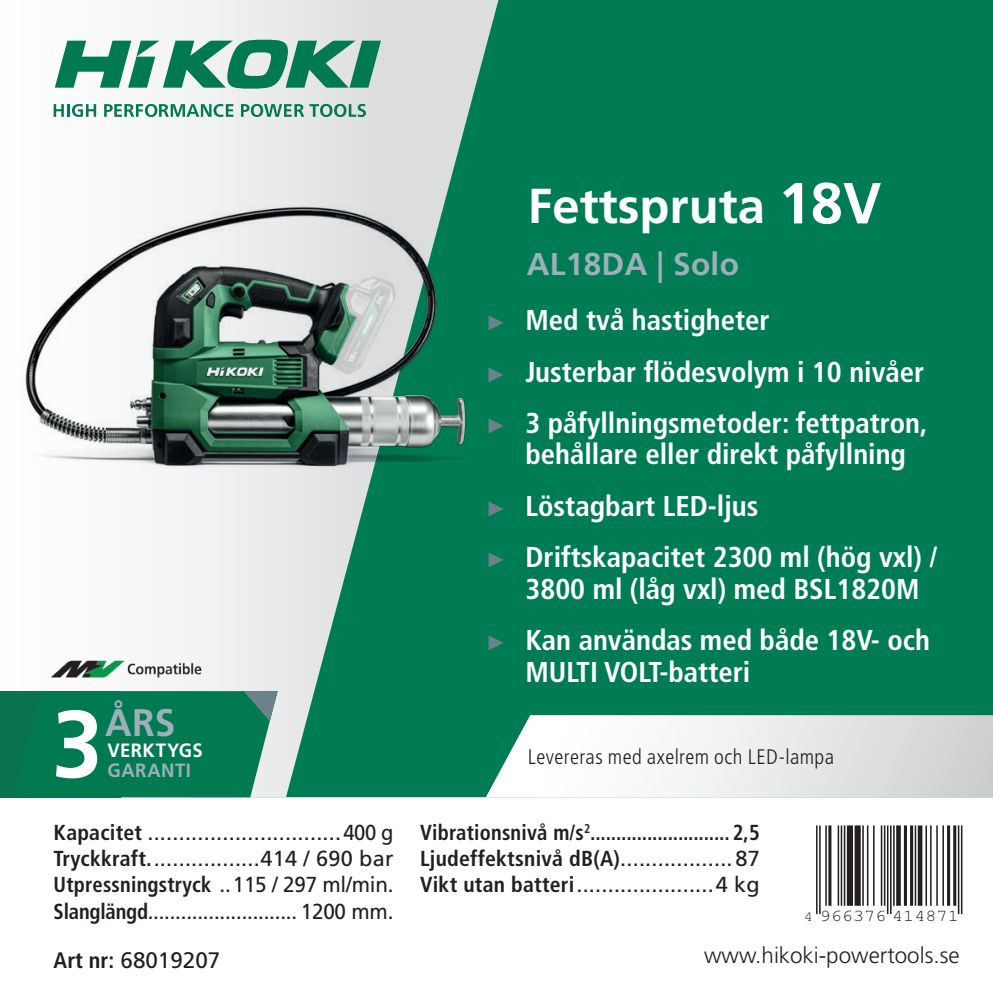
<style>
.page{position:relative;width:993px;height:993px;background:#fff}
.page>*{position:absolute;margin:0;border:0;box-sizing:border-box;transform-origin:0 0}
.t1{font:700 94.85px "Frutiger LT Std";color:#fff;scale:.96 1}
.t2{font:700 49px "Frutiger LT Std";color:#fff}
.t3{font:700 38.5px "Frutiger LT Std";color:#9dafb8;scale:.96 1}
.t4{font:700 38.5px "Frutiger LT Std";color:#9dafb8}
.t5{font:700 31.5px "Frutiger LT Pro";letter-spacing:.01em;color:#9dafb8}
.t6{font:700 condensed 28.7px/51.4px "Frutiger LT Std";color:#fff}
.t7{font:300 22.4px "Frutiger LT Pro";color:#231f20}
.t8{font:22.4px "Frutiger LT Pro";color:#231f20}
.t9{font:21.7px/26.2px "Frutiger LT Std";color:#231f20;text-align:justify}
.t10{font:700 condensed 21.7px/26.2px "Frutiger LT Std";letter-spacing:.01em;color:#231f20;text-align:justify;scale:.95 1}
.t11{font:300 condensed 21px "Frutiger LT Std";letter-spacing:.02em;color:#231f20}
.t12{font:700 19.25px "Frutiger LT Std";letter-spacing:.025em;color:#fff;scale:.96 1}
.t13{font:700 19.25px "Frutiger LT Std";letter-spacing:.025em;color:#fff}
.t14{font:700 19.25px "Frutiger LT Std";letter-spacing:.03em;color:#9dafb8;scale:.96 1}
.t15{font:700 19.25px "Frutiger LT Std";letter-spacing:.03em;color:#9dafb8}
.t16{font:16.45px "Helvetica";color:#231f20;scale:1.11 1}
.s1{font-size:57.75px}
.s2{font-family:"Arial";font-weight:400;font-stretch:normal;font-size:21px;color:#6c818c}
.s3{font-weight:700;font-stretch:condensed}
.s4{font-weight:400;font-stretch:normal}
.s5{font-size:14px}
.s6{font-family:"Frutiger LT Std";font-weight:700;font-stretch:condensed}
</style>
<div class="page">
<div style="left:506px;top:0;width:486px;height:715px;background:#007c54"></div>
<svg style="left:50px;top:0;width:456px;height:797px"></svg>
<svg style="left:485px;top:715px;width:507px;height:82px"></svg>
<svg style="left:54px;top:104px;width:42px;height:13px"></svg>
<svg style="left:104px;top:104px;width:129px;height:13px"></svg>
<svg style="left:241px;top:104px;width:125px;height:13px;background:#82b7a6"></svg>
<svg style="left:55px;top:40px;width:326px;height:49px"></svg>
<hr style="left:815px;top:825px;width:2px;height:88px;background:#231f20">
<hr style="left:818px;top:825px;width:2px;height:88px;background:#231f20">
<hr style="left:825px;top:825px;width:1px;height:80px;background:#231f20">
<hr style="left:828px;top:825px;width:3px;height:80px;background:#231f20">
<hr style="left:837px;top:825px;width:1px;height:80px;background:#231f20">
<hr style="left:840px;top:825px;width:1px;height:80px;background:#231f20">
<hr style="left:843px;top:825px;width:2px;height:80px;background:#231f20">
<div style="left:846px;top:825px;width:6px;height:80px;background:#231f20"></div>
<div style="left:854px;top:825px;width:6px;height:80px;background:#231f20"></div>
<hr style="left:862px;top:825px;width:1px;height:80px;background:#231f20">
<hr style="left:866px;top:825px;width:2px;height:80px;background:#231f20">
<hr style="left:872px;top:825px;width:2px;height:80px;background:#231f20">
<hr style="left:880px;top:825px;width:2px;height:80px;background:#231f20">
<hr style="left:883px;top:825px;width:2px;height:80px;background:#231f20">
<hr style="left:886px;top:825px;width:2px;height:88px;background:#231f20">
<hr style="left:889px;top:825px;width:2px;height:88px;background:#231f20">
<hr style="left:892px;top:825px;width:2px;height:80px;background:#231f20">
<svg style="left:896px;top:825px;width:4px;height:80px"></svg>
<hr style="left:903px;top:825px;width:3px;height:80px;background:#231f20">
<hr style="left:909px;top:825px;width:3px;height:80px;background:#231f20">
<hr style="left:914px;top:825px;width:1px;height:80px;background:#231f20">
<svg style="left:917px;top:825px;width:4px;height:80px"></svg>
<hr style="left:925px;top:825px;width:1px;height:80px;background:#231f20">
<hr style="left:929px;top:825px;width:2px;height:80px;background:#231f20">
<hr style="left:935px;top:825px;width:2px;height:80px;background:#231f20">
<hr style="left:942px;top:825px;width:1px;height:80px;background:#231f20">
<hr style="left:946px;top:825px;width:3px;height:80px;background:#231f20">
<hr style="left:952px;top:825px;width:3px;height:80px;background:#231f20">
<hr style="left:957px;top:825px;width:2px;height:88px;background:#231f20">
<hr style="left:960px;top:825px;width:2px;height:88px;background:#231f20">
<img style="left:50px;top:660px;width:151px;height:17px">
<img style="left:24px;top:149px;width:484px;height:450px">
<img style="left:26px;top:207px;width:311px;height:257px">
<div style="left:0;top:691px;width:121px;height:106px;background:#017951"></div>
<svg style="left:121px;top:691px;width:156px;height:106px;background:#15815e"></svg>
<h2 class="t2" style="left:527px;top:177px;width:355px">Fettspruta <span class="s1">18V</span></h2>
<p class="t5" style="left:526px;top:245px;width:214px">AL18DA | Solo</p>
<h3 class="t3" style="left:105px;top:700px;width:74px">ÅRS</h3>
<h3 class="t4" style="left:99px;top:700px;width:53px">ÅR</h3>
<h1 class="t1" style="left:52px;top:688px;width:54px">3</h1>
<p class="t13" style="left:101px;top:739px;width:91px">VERKTYG</p>
<p class="t15" style="left:101px;top:759px;width:83px">GARANT</p>
<p class="t12" style="left:107px;top:739px;width:101px">VERKTYGS</p>
<p class="t14" style="left:107px;top:759px;width:88px">GARANTI</p>
<p class="t6" style="left:485px;top:294px;width:443px"><span class="s2">►</span> Med två hastigheter<br><span class="s2">►</span> Justerbar flödesvolym i 10 nivåer <span class="s2">►</span> 3 påfyllningsmetoder: fettpatron,</p>
<p class="t6" style="left:485px;top:428px;width:453px;text-indent:40px">behållare eller direkt påfyllning<br><span class="s2">►</span> Löstagbart LED-ljus<br><span class="s2">►</span> Driftskapacitet 2300 ml (hög vxl) /</p>
<p class="t6" style="left:485px;top:563px;width:445px;text-indent:40px">3800 ml (låg vxl) med BSL1820M <span class="s2">►</span> Kan användas med både 18V- och</p>
<p class="t6" style="left:525px;top:645px;width:226px">MULTI VOLT-batteri</p>
<p class="t11" style="left:527px;top:744px;width:307px">Levereras med axelrem och LED-lampa</p>
<p class="t9" style="left:54px;top:819px;width:341px"><span class="s3">Kapacitet</span> ...............................400 g <span class="s3">Tryckkraft.</span>.................414 / 690 bar <span class="s3">Utpressningstryck</span> ..115 / 297 ml/min.<br><span class="s3">Slanglängd</span>........................... 1200 mm.</p>
<p class="t10" style="left:420px;top:819px;width:359px">Vibrationsnivå m/s<sup>2</sup>........................... 2,5<br>Ljudeffektsnivå dB(A)<span class="s4">..................87<br></span>Vikt utan batteri<span class="s4">......................4 kg</span></p>
<p class="t7" style="left:704px;top:941px;width:257px">www.hikoki-powertools.se</p>
<p class="t16" style="left:803px;top:905px;width:141px"><span class="s5">4</span> 966376 414871</p>
<p class="t8" style="left:54px;top:946px;width:168px"><span class="s6">Art nr:</span> 68019207</p>
</div>
